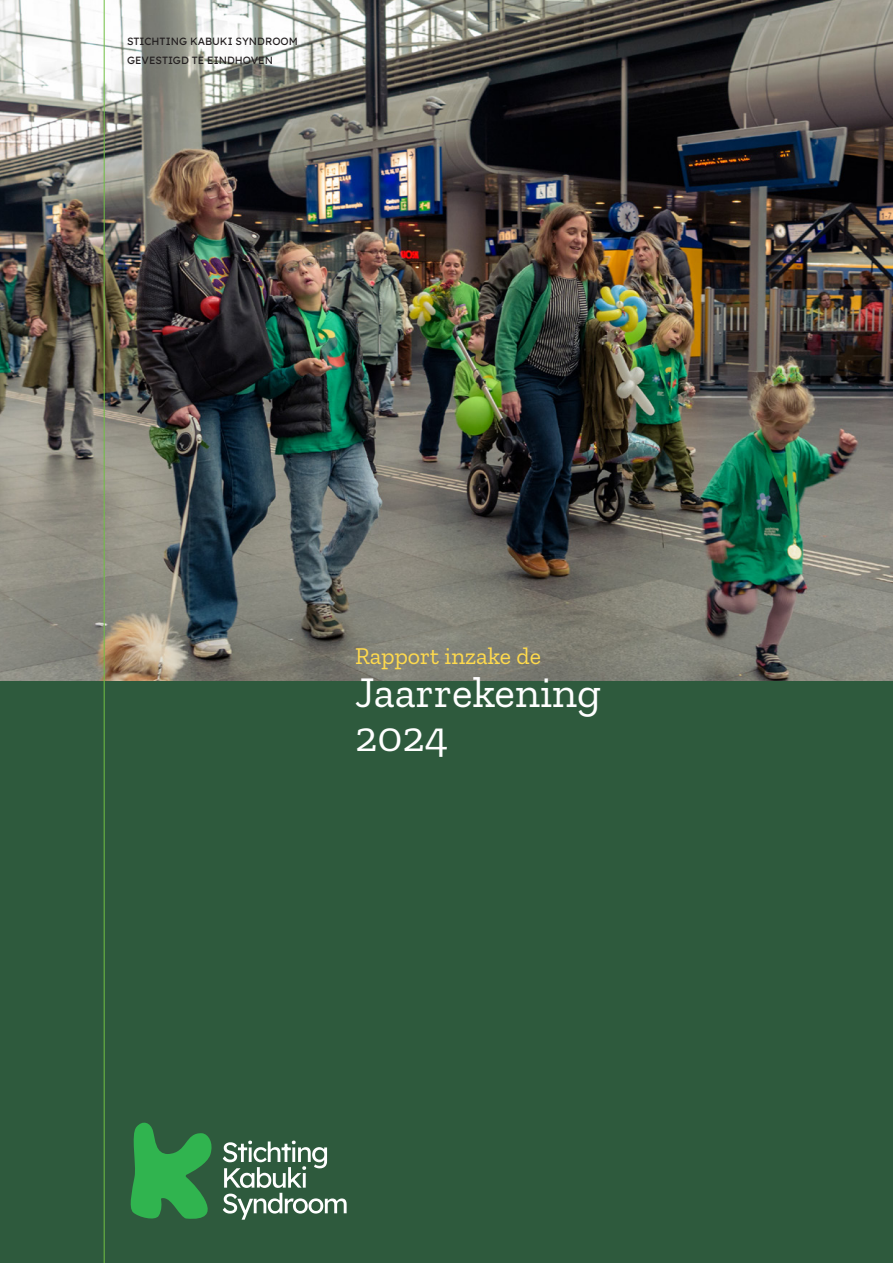
<style>
.page{position:relative;width:893px;height:1263px;background:#2e5a3d}
.page>*{position:absolute;margin:0;border:0;box-sizing:border-box;transform-origin:0 0}
.t1{font:43.5px/43.5px "Zilla Slab";color:#fff}
.t2{font:24px "Zilla Slab";color:#ffda4d}
.t3{font:10.5px/19.5px "Lexend";color:#231f20}
</style>
<div class="page">
<img style="left:0;top:0;width:893px;height:680px">
<svg style="left:131px;top:1123px;width:216px;height:97px"></svg>
<hr style="left:104px;top:0;width:1px;height:1263px;background:#71bf44">
<p class="t3" style="left:127px;top:30px;width:172px">STICHTING KABUKI SYNDROOM<br>GEVESTIGD TE EINDHOVEN</p>
<h2 class="t2" style="left:355px;top:642px;width:188px">Rapport inzake de</h2>
<h1 class="t1" style="left:355px;top:671px;width:247px">Jaarrekening<br>2024</h1>
</div>
